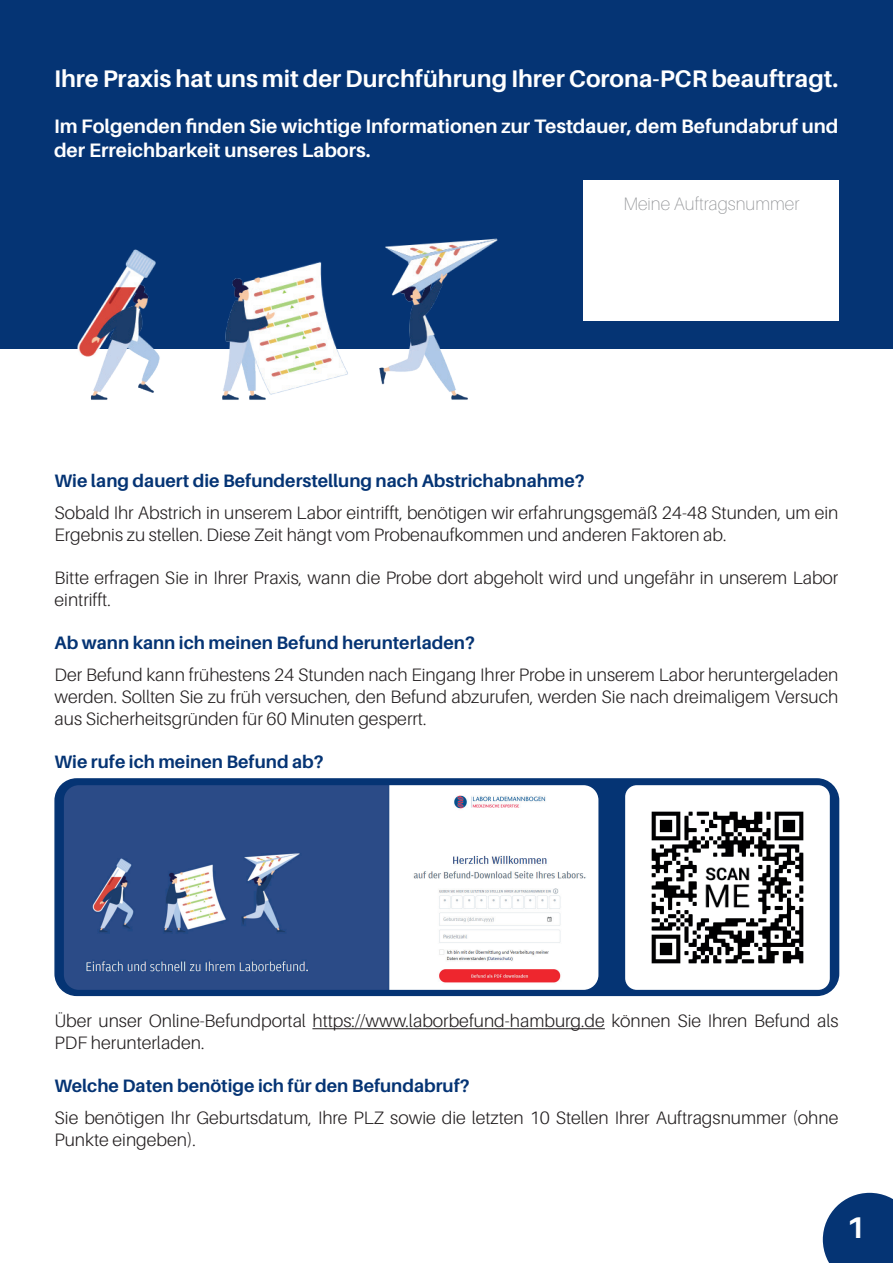
<style>
.page{position:relative;width:893px;height:1263px;background:#fff}
.page>*{position:absolute;margin:0;border:0;box-sizing:border-box;transform-origin:0 0}
.t1{font:700 30px "Aileron";color:#fff}
.t2{font:700 24px "Aileron";color:#fff}
.t3{font:700 19.5px/23.4px "Aileron";color:#fff}
.t4{font:300 18px/21.6px "Aileron";color:#231f20}
.t5{font:700 18px "Aileron";color:#053474}
.t6{font:100 18px "Aileron";color:#939598}
</style>
<div class="page">
<div style="left:0;top:0;width:893px;height:349px;background:#053474"></div>
<hr style="left:312px;top:1028px;width:293px;height:1px;background:#231f20">
<img style="left:77px;top:238px;width:421px;height:162px">
<div style="left:584px;top:181px;width:255px;height:140px;background:#fff"></div>
<svg style="left:823px;top:1193px;width:70px;height:70px;background:#204a83"></svg>
<div style="left:55px;top:779px;width:783px;height:216px;background:#053474;border-radius:22px"></div>
<div style="left:54px;top:778px;width:785px;height:218px;border:2px solid #053474;border-radius:22px"></div>
<img style="left:625px;top:785px;width:205px;height:205px">
<img style="left:64px;top:785px;width:534px;height:205px">
<h2 class="t2" style="left:54px;top:65px;width:786px">Ihre Praxis hat uns mit der Durchführung Ihrer Corona-PCR beauftragt.</h2>
<p class="t3" style="left:54px;top:115px;width:786px">Im Folgenden finden Sie wichtige Informationen zur Testdauer, dem Befundabruf und der Erreichbarkeit unseres Labors.</p>
<p class="t6" style="left:623px;top:193px;width:177px">Meine Auftragsnummer</p>
<p class="t5" style="left:55px;top:470px;width:532px">Wie lang dauert die Befunderstellung nach Abstrichabnahme?</p>
<p class="t4" style="left:55px;top:502px;width:785px">Sobald Ihr Abstrich in unserem Labor eintrifft, benötigen wir erfahrungsgemäß 24-48 Stunden, um ein<br>Ergebnis zu stellen. Diese Zeit hängt vom Probenaufkommen und anderen Faktoren ab.</p>
<p class="t4" style="left:55px;top:567px;width:785px">Bitte erfragen Sie in Ihrer Praxis, wann die Probe dort abgeholt wird und ungefähr in unserem Labor eintrifft.</p>
<p class="t5" style="left:55px;top:632px;width:422px">Ab wann kann ich meinen Befund herunterladen?</p>
<p class="t4" style="left:55px;top:664px;width:785px;text-align:justify">Der Befund kann frühestens 24 Stunden nach Eingang Ihrer Probe in unserem Labor heruntergeladen werden. Sollten Sie zu früh versuchen, den Befund abzurufen, werden Sie nach dreimaligem Versuch aus Sicherheitsgründen für 60 Minuten gesperrt.</p>
<p class="t5" style="left:55px;top:751px;width:271px">Wie rufe ich meinen Befund ab?</p>
<p class="t4" style="left:55px;top:1010px;width:785px">Über unser Online-Befundportal https://www.laborbefund-hamburg.de können Sie Ihren Befund als<br>PDF herunterladen.</p>
<p class="t5" style="left:55px;top:1075px;width:417px">Welche Daten benötige ich für den Befundabruf?</p>
<p class="t4" style="left:55px;top:1107px;width:785px">Sie benötigen Ihr Geburtsdatum, Ihre PLZ sowie die letzten 10 Stellen Ihrer Auftragsnummer (ohne<br>Punkte eingeben).</p>
<h1 class="t1" style="left:846px;top:1211px;width:20px">1</h1>
</div>
